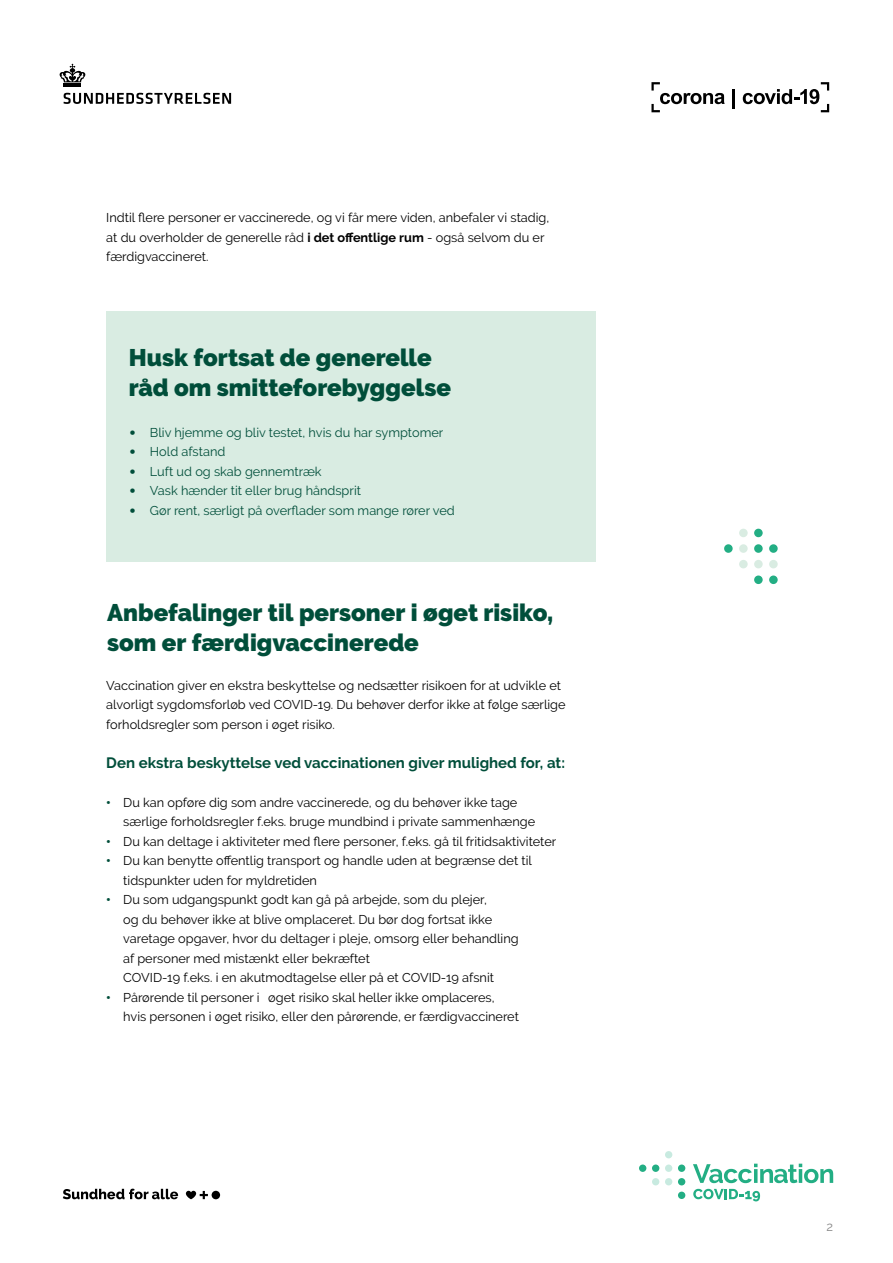
<style>
.page{position:relative;width:893px;height:1263px;background:#fff}
.page>*{position:absolute;margin:0;border:0;box-sizing:border-box;transform-origin:0 0}
.t1{font:900 24px/30px "Raleway";color:#004e3a}
.t2{font:700 15px "Raleway";color:#004e3a}
.t3{font:12.75px/19.5px "Raleway";color:#000}
.t4{font:12.75px "Raleway";color:#004e3a}
.t5{font:12.75px "Raleway";color:#878787}
.s1{font-weight:700}
.s2{font-weight:700;font-size:21px}
.s3{font-weight:900;color:#004e3a}
</style>
<div class="page">
<div style="left:106px;top:311px;width:489px;height:251px;background:#d9ece2"></div>
<div style="left:769px;top:575px;width:9px;height:9px;background:#23ae84;border-radius:50%"></div>
<div style="left:754px;top:560px;width:9px;height:8px;background:#d9ece2;border-radius:50%"></div>
<div style="left:754px;top:575px;width:9px;height:9px;background:#23ae84;border-radius:50%"></div>
<div style="left:769px;top:560px;width:9px;height:8px;background:#d9ece2;border-radius:50%"></div>
<div style="left:739px;top:544px;width:9px;height:9px;background:#d9ece2;border-radius:50%"></div>
<div style="left:739px;top:529px;width:9px;height:8px;background:#d9ece2;border-radius:50%"></div>
<div style="left:724px;top:544px;width:9px;height:9px;background:#23ae84;border-radius:50%"></div>
<div style="left:739px;top:560px;width:9px;height:8px;background:#d9ece2;border-radius:50%"></div>
<div style="left:754px;top:544px;width:9px;height:9px;background:#23ae84;border-radius:50%"></div>
<div style="left:754px;top:529px;width:9px;height:8px;background:#23ae84;border-radius:50%"></div>
<div style="left:769px;top:544px;width:9px;height:9px;background:#23ae84;border-radius:50%"></div>
<hr style="left:64px;top:83px;width:17px;height:3px;background:#000">
<svg style="left:60px;top:64px;width:25px;height:18px"></svg>
<svg style="left:63px;top:93px;width:168px;height:11px"></svg>
<svg style="left:651px;top:82px;width:74px;height:30px"></svg>
<hr style="left:732px;top:89px;width:3px;height:19px;background:#000">
<svg style="left:743px;top:82px;width:86px;height:30px"></svg>
<svg style="left:63px;top:1189px;width:115px;height:10px"></svg>
<svg style="left:186px;top:1191px;width:34px;height:8px"></svg>
<div style="left:639px;top:1164px;width:7px;height:8px;background:#23ae84;border-radius:50%"></div>
<div style="left:665px;top:1178px;width:7px;height:7px;background:#c8eae0;border-radius:50%"></div>
<div style="left:665px;top:1164px;width:7px;height:8px;background:#c8eae0;border-radius:50%"></div>
<div style="left:665px;top:1151px;width:7px;height:7px;background:#c8eae0;border-radius:50%"></div>
<div style="left:678px;top:1164px;width:7px;height:8px;background:#23ae84;border-radius:50%"></div>
<div style="left:678px;top:1178px;width:7px;height:7px;background:#23ae84;border-radius:50%"></div>
<div style="left:678px;top:1191px;width:7px;height:8px;background:#23ae84;border-radius:50%"></div>
<div style="left:652px;top:1164px;width:7px;height:8px;background:#23ae84;border-radius:50%"></div>
<div style="left:652px;top:1178px;width:7px;height:7px;background:#c8eae0;border-radius:50%"></div>
<svg style="left:693px;top:1164px;width:140px;height:19px"></svg>
<svg style="left:693px;top:1189px;width:67px;height:12px"></svg>
<p class="t3" style="left:106px;top:208px;width:445px">Indtil flere personer er vaccinerede, og vi får mere viden, anbefaler vi stadig, at du overholder de generelle råd <span class="s1">i det offentlige rum</span> - også selvom du er færdigvaccineret.</p>
<h2 class="t1" style="left:129px;top:342px;width:324px">Husk fortsat de generelle råd om smitteforebyggelse</h2>
<p class="t4" style="left:129px;top:425px;width:316px"><span class="s2">•</span> Bliv hjemme og bliv testet, hvis du har symptomer</p>
<p class="t4" style="left:129px;top:444px;width:98px"><span class="s2">•</span> Hold afstand</p>
<p class="t4" style="left:129px;top:464px;width:195px"><span class="s2">•</span> Luft ud og skab gennemtræk</p>
<p class="t4" style="left:129px;top:483px;width:234px"><span class="s2">•</span> Vask hænder tit eller brug håndsprit</p>
<p class="t4" style="left:129px;top:503px;width:328px"><span class="s2">•</span> Gør rent, særligt på overflader som mange rører ved</p>
<h2 class="t1" style="left:107px;top:597px;width:448px">Anbefalinger til personer i øget risiko, som er færdigvaccinerede</h2>
<p class="t3" style="left:106px;top:675px;width:461px">Vaccination giver en ekstra beskyttelse og nedsætter risikoen for at udvikle et alvorligt sygdomsforløb ved COVID-19. Du behøver derfor ikke at følge særlige forholdsregler som person i øget risiko.</p>
<h3 class="t2" style="left:106px;top:754px;width:460px">Den ekstra beskyttelse ved vaccinationen giver mulighed for, at:</h3>
<p class="t3" style="left:123px;top:792px;width:413px;text-indent:-17px"><span class="s3">•</span> Du kan opføre dig som andre vaccinerede, og du behøver ikke tage særlige forholdsregler f.eks. bruge mundbind i private sammenhænge</p>
<p class="t3" style="left:106px;top:831px;width:451px"><span class="s3">•</span> Du kan deltage i aktiviteter med flere personer, f.eks. gå til fritidsaktiviteter</p>
<p class="t3" style="left:123px;top:851px;width:410px;text-indent:-17px"><span class="s3">•</span> Du kan benytte offentlig transport og handle uden at begrænse det til tidspunkter uden for myldretiden</p>
<p class="t3" style="left:123px;top:890px;width:397px;text-indent:-17px"><span class="s3">•</span> Du som udgangspunkt godt kan gå på arbejde, som du plejer,<br>og du behøver ikke at blive omplaceret. Du bør dog fortsat ikke varetage opgaver, hvor du deltager i pleje, omsorg eller behandling af personer med mistænkt eller bekræftet<br>COVID-19 f.eks. i en akutmodtagelse eller på et COVID-19 afsnit</p>
<p class="t3" style="left:123px;top:987px;width:397px;text-indent:-17px"><span class="s3">•</span> Pårørende til personer i øget risiko skal heller ikke omplaceres, hvis personen i øget risiko, eller den pårørende, er færdigvaccineret</p>
<p class="t5" style="left:826px;top:1219px;width:8px">2</p>
</div>
